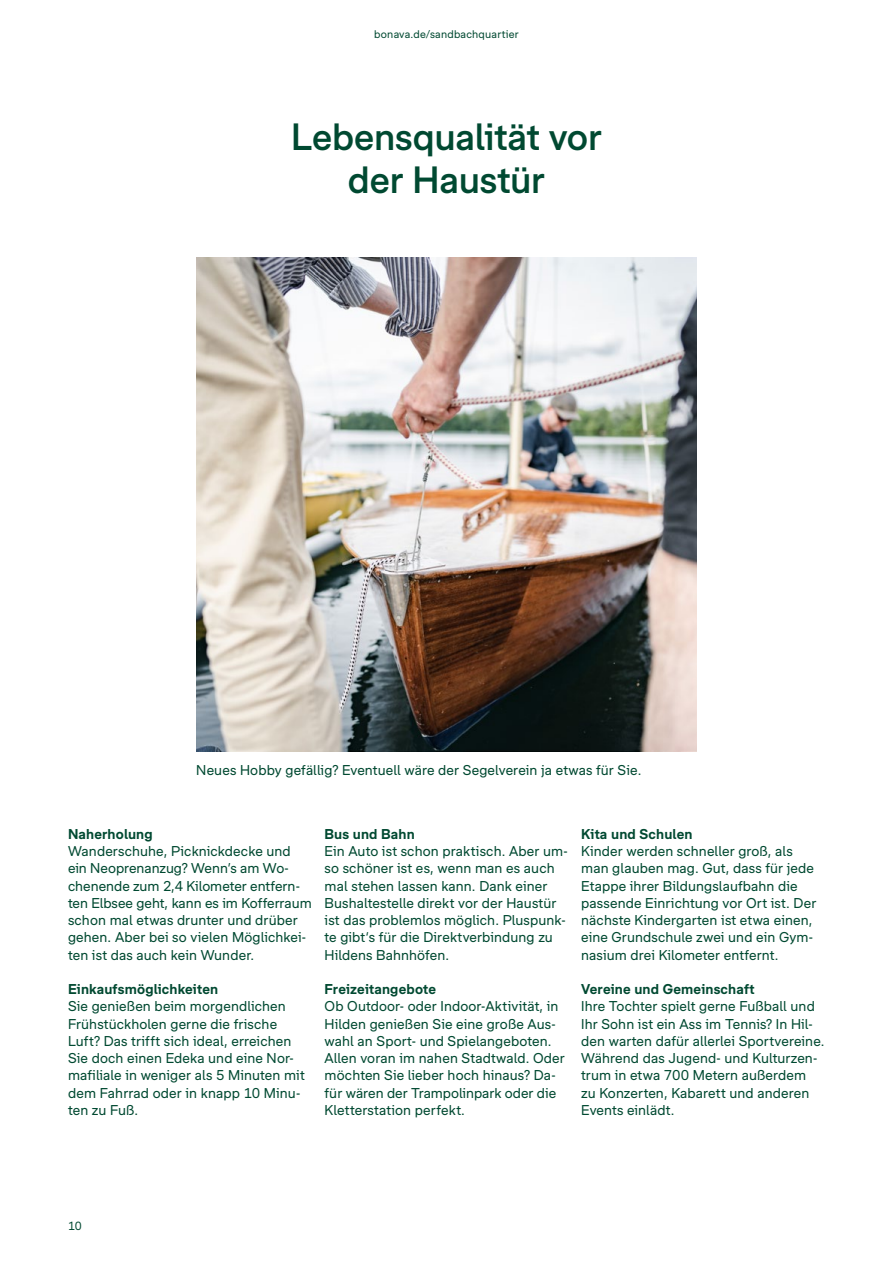
<style>
.page{position:relative;width:893px;height:1263px;background:#fff}
.page>*{position:absolute;margin:0;border:0;box-sizing:border-box;transform-origin:0 0}
.t1{font:500 36px/43.2px "Bonava Sans";letter-spacing:-.005em;color:#004931;text-align:center}
.t2{font:13.5px/17.2px "Bonava Sans";letter-spacing:.01em;color:#004931}
.t3{font:700 13.5px "Bonava Sans";letter-spacing:.01em;color:#004931}
.t4{font:11.25px "Bonava Sans";color:#004931}
.t5{font:10.5px "Bonava Sans";letter-spacing:.02em;color:#004931}
</style>
<div class="page">
<hr style="left:892px;top:0;width:1px;height:1263px;background:#e7f4f1">
<img style="left:196px;top:258px;width:501px;height:494px">
<p class="t5" style="left:374px;top:28px;width:146px">bonava.de/sandbachquartier</p>
<h1 class="t1" style="left:291px;top:114px;width:312px">Lebensqualität vor der Haustür</h1>
<p class="t2" style="left:196px;top:761px;width:447px">Neues Hobby gefällig? Eventuell wäre der Segelverein ja etwas für Sie.</p>
<p class="t3" style="left:68px;top:826px;width:86px">Naherholung</p>
<p class="t2" style="left:68px;top:842px;width:245px">Wanderschuhe, Picknickdecke und ein Neoprenanzug? Wenn’s am Wo&shy;chenende zum 2,4 Kilometer entfern&shy;ten Elbsee geht, kann es im Kofferraum schon mal etwas drunter und drüber gehen. Aber bei so vielen Möglichkei&shy;ten ist das auch kein Wunder.</p>
<p class="t3" style="left:68px;top:981px;width:152px">Einkaufsmöglichkeiten</p>
<p class="t2" style="left:68px;top:997px;width:238px">Sie genießen beim morgendlichen<br>Frühstückholen gerne die frische<br>Luft? Das trifft sich ideal, erreichen<br>Sie doch einen Edeka und eine Nor&shy;mafiliale in weniger als 5 Minuten mit dem Fahrrad oder in knapp 10 Minu&shy;ten zu Fuß.</p>
<p class="t3" style="left:325px;top:826px;width:92px">Bus und Bahn</p>
<p class="t2" style="left:325px;top:842px;width:245px">Ein Auto ist schon praktisch. Aber um&shy;so schöner ist es, wenn man es auch mal stehen lassen kann. Dank einer Bushaltestelle direkt vor der Haustür ist das problemlos möglich. Pluspunk&shy;te gibt‘s für die Direktverbindung zu Hildens Bahnhöfen.</p>
<p class="t3" style="left:325px;top:981px;width:113px">Freizeitangebote</p>
<p class="t2" style="left:325px;top:997px;width:242px">Ob Outdoor- oder Indoor-Aktivität, in Hilden genießen Sie eine große Aus&shy;wahl an Sport- und Spielangeboten.<br>Allen voran im nahen Stadtwald. Oder möchten Sie lieber hoch hinaus? Da&shy;für wären der Trampolinpark oder die Kletterstation perfekt.</p>
<p class="t3" style="left:581px;top:826px;width:113px">Kita und Schulen</p>
<p class="t2" style="left:581px;top:842px;width:237px">Kinder werden schneller groß, als man glauben mag. Gut, dass für jede Etappe ihrer Bildungslaufbahn die passende Einrichtung vor Ort ist. Der nächste Kindergarten ist etwa einen, eine Grundschule zwei und ein Gym&shy;nasium drei Kilometer entfernt.</p>
<p class="t3" style="left:581px;top:981px;width:175px">Vereine und Gemeinschaft</p>
<p class="t2" style="left:581px;top:997px;width:245px">Ihre Tochter spielt gerne Fußball und Ihr Sohn ist ein Ass im Tennis? In Hil&shy;den warten dafür allerlei Sportvereine.<br>Während das Jugend- und Kulturzen&shy;trum in etwa 700 Metern außerdem<br>zu Konzerten, Kabarett und anderen Events einlädt.</p>
<p class="t4" style="left:68px;top:1219px;width:15px">10</p>
</div>
